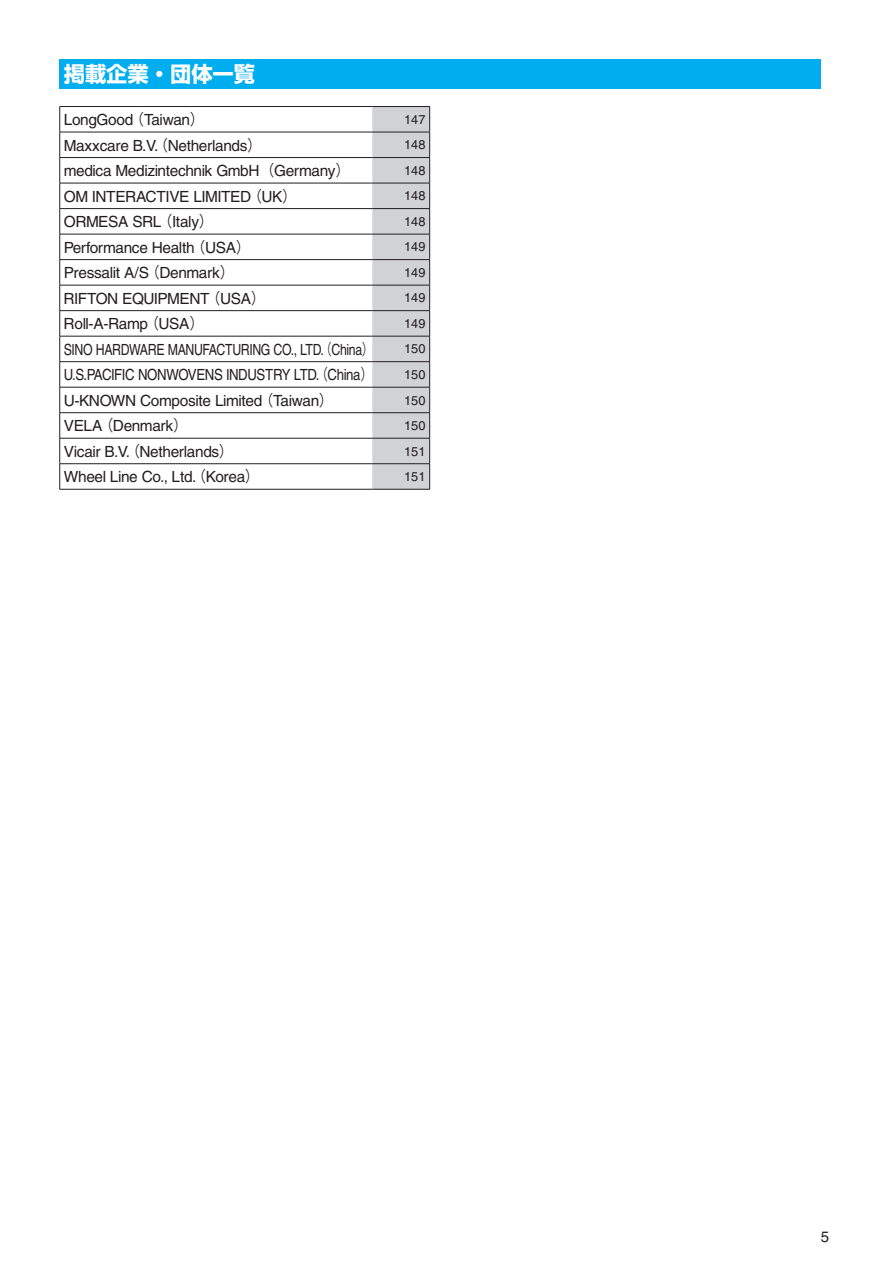
<style>
.page{position:relative;width:893px;height:1263px;background:#fff}
.page>*{position:absolute;margin:0;border:0;box-sizing:border-box;transform-origin:0 0}
.t1{font:700 21.3px "Shin Go Pro";color:#fff}
.t2{font:15.45px "Helvetica";letter-spacing:-.025em;color:#231f20}
.t3{font:15.45px "Helvetica";letter-spacing:-.025em;color:#231f20;scale:.8 1}
.t4{font:15.45px "Helvetica";letter-spacing:-.025em;color:#231f20;scale:.86 1}
.t5{font:15px "Helvetica";color:#231f20}
.t6{font:12.75px "Helvetica";color:#231f20}
.s1{font-family:"Gothic BBB Pro";font-weight:500}
</style>
<div class="page">
<div style="left:60px;top:60px;width:761px;height:29px;background:#00aeef"></div>
<hr style="left:60px;top:106px;width:312px;height:1px;background:#231f20">
<hr style="left:60px;top:132px;width:312px;height:1px;background:#231f20">
<hr style="left:60px;top:157px;width:312px;height:1px;background:#231f20">
<hr style="left:60px;top:183px;width:312px;height:1px;background:#231f20">
<hr style="left:60px;top:208px;width:312px;height:1px;background:#231f20">
<hr style="left:60px;top:234px;width:312px;height:1px;background:#231f20">
<hr style="left:60px;top:259px;width:312px;height:1px;background:#231f20">
<hr style="left:60px;top:285px;width:312px;height:1px;background:#231f20">
<hr style="left:60px;top:310px;width:312px;height:1px;background:#231f20">
<hr style="left:60px;top:336px;width:312px;height:1px;background:#231f20">
<hr style="left:60px;top:361px;width:312px;height:1px;background:#231f20">
<hr style="left:60px;top:387px;width:312px;height:1px;background:#231f20">
<hr style="left:60px;top:412px;width:312px;height:1px;background:#231f20">
<hr style="left:60px;top:438px;width:312px;height:1px;background:#231f20">
<svg style="left:59px;top:107px;width:1px;height:382px"></svg>
<hr style="left:60px;top:489px;width:312px;height:1px;background:#231f20">
<hr style="left:372px;top:106px;width:58px;height:1px;background:#231f20">
<svg style="left:372px;top:107px;width:58px;height:382px"></svg>
<hr style="left:372px;top:489px;width:58px;height:1px;background:#231f20">
<hr style="left:60px;top:463px;width:312px;height:1px;background:#231f20">
<hr style="left:372px;top:463px;width:58px;height:1px;background:#231f20">
<h1 class="t1" style="left:64px;top:58px;width:193px">掲載企業・団体一覧</h1>
<p class="t2" style="left:64px;top:111px;width:143px">LongGood<span class="s1">（</span>Taiwan<span class="s1">）</span></p>
<p class="t6" style="left:404px;top:112px;width:23px">147</p>
<p class="t2" style="left:64px;top:136px;width:200px">Maxxcare B.V<span class="s1">（</span>. Netherlands<span class="s1">）</span></p>
<p class="t6" style="left:404px;top:137px;width:23px">148</p>
<p class="t2" style="left:64px;top:162px;width:288px">medica Medizintechnik GmbH<span class="s1">（</span>Germany<span class="s1">）</span></p>
<p class="t6" style="left:404px;top:163px;width:23px">148</p>
<p class="t2" style="left:64px;top:187px;width:235px">OM INTERACTIVE LIMITED<span class="s1">（</span>UK<span class="s1">）</span></p>
<p class="t6" style="left:404px;top:189px;width:23px">148</p>
<p class="t2" style="left:64px;top:213px;width:152px">ORMESA SRL<span class="s1">（</span>Italy<span class="s1">）</span></p>
<p class="t6" style="left:404px;top:214px;width:23px">148</p>
<p class="t2" style="left:64px;top:238px;width:189px">Performance Health<span class="s1">（</span>USA<span class="s1">）</span></p>
<p class="t6" style="left:404px;top:240px;width:23px">149</p>
<p class="t2" style="left:64px;top:264px;width:173px">Pressalit A/S<span class="s1">（</span>Denmark<span class="s1">）</span></p>
<p class="t6" style="left:404px;top:265px;width:23px">149</p>
<p class="t2" style="left:64px;top:289px;width:204px">RIFTON EQUIPMENT<span class="s1">（</span>USA<span class="s1">）</span></p>
<p class="t6" style="left:404px;top:291px;width:23px">149</p>
<p class="t2" style="left:64px;top:315px;width:143px">Roll-A-Ramp<span class="s1">（</span>USA<span class="s1">）</span></p>
<p class="t6" style="left:404px;top:316px;width:23px">149</p>
<p class="t3" style="left:64px;top:340px;width:390px">SINO HARDWARE MANUFACTURING CO., LTD<span class="s1">（</span>. China<span class="s1">）</span></p>
<p class="t6" style="left:404px;top:342px;width:23px">150</p>
<p class="t4" style="left:64px;top:366px;width:362px">U.S.PACIFIC NONWOVENS INDUSTRY LTD<span class="s1">（</span>. China<span class="s1">）</span></p>
<p class="t6" style="left:404px;top:367px;width:23px">150</p>
<p class="t2" style="left:64px;top:391px;width:272px">U-KNOWN Composite Limited<span class="s1">（</span>Taiwan<span class="s1">）</span></p>
<p class="t6" style="left:404px;top:393px;width:23px">150</p>
<p class="t2" style="left:64px;top:417px;width:126px">VELA<span class="s1">（</span>Denmark<span class="s1">）</span></p>
<p class="t6" style="left:404px;top:418px;width:23px">150</p>
<p class="t2" style="left:64px;top:442px;width:172px">Vicair B.V<span class="s1">（</span>. Netherlands<span class="s1">）</span></p>
<p class="t6" style="left:404px;top:444px;width:23px">151</p>
<p class="t2" style="left:64px;top:468px;width:198px">Wheel Line Co., Ltd<span class="s1">（</span>. Korea<span class="s1">）</span></p>
<p class="t6" style="left:404px;top:469px;width:23px">151</p>
<p class="t5" style="left:821px;top:1228px;width:10px">5</p>
</div>
